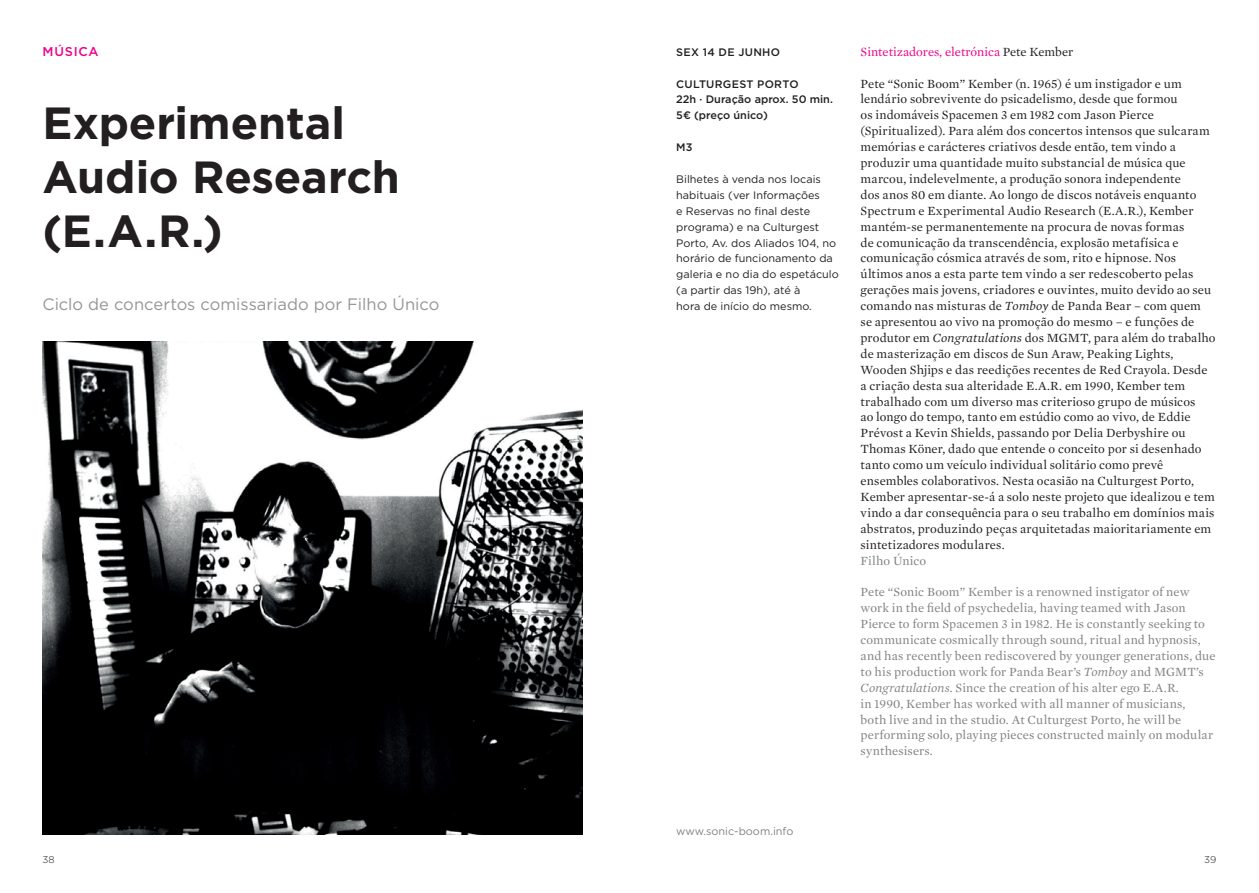
<style>
.page{position:relative;width:1259px;height:893px;background:#fff}
.page>*{position:absolute;margin:0;border:0;box-sizing:border-box;transform-origin:0 0}
.t1{font:700 45px/54px "Gotham";letter-spacing:-.005em;color:#231f20}
.t2{font:16.5px "Gotham";color:#939598}
.t3{font:12.75px/15.9px "Mercury Text G1";letter-spacing:.01em;color:#231f20}
.t4{font:12.75px/15.9px "Mercury Text G1";letter-spacing:.01em;color:#808285}
.t5{font:12.75px "Mercury Text G1";color:#ed028c}
.t6{font:500 12.75px "Gotham";letter-spacing:.055em;color:#ed028c}
.t7{font:10.8px/15.9px "Gotham";color:#231f20}
.t8{font:500 10.8px/15.9px "Gotham";color:#231f20}
.t9{font:10.8px "Gotham";color:#808285}
.t10{font:500 10.8px "Gotham";letter-spacing:.025em;color:#231f20}
.t11{font:300 9.75px "Gotham";color:#231f20}
.s1{color:#231f20}
.s2{font-style:italic}
</style>
<div class="page">
<img style="left:43px;top:342px;width:540px;height:493px">
<p class="t6" style="left:43px;top:43px;width:58px">MÚSICA</p>
<p class="t10" style="left:676px;top:45px;width:105px">SEX 14 DE JUNHO</p>
<p class="t8" style="left:676px;top:76px;width:158px">CULTURGEST PORTO<br>22h · Duração aprox. 50 min.<br>5€ (preço único)</p>
<p class="t8" style="left:676px;top:139px;width:18px">M3</p>
<p class="t7" style="left:676px;top:171px;width:164px">Bilhetes à venda nos locais habituais (ver Informações<br>e Reservas no final deste programa) e na Culturgest<br>Porto, Av. dos Aliados 104, no horário de funcionamento da galeria e no dia do espetáculo (a partir das 19h), até à</p>
<p class="t2" style="left:43px;top:294px;width:398px">Ciclo de concertos comissariado por Filho Único</p>
<p class="t7" style="left:676px;top:298px;width:137px">hora de início do mesmo.</p>
<h1 class="t1" style="left:43px;top:96px;width:359px">Experimental<br>Audio Research (E.A.R.)</h1>
<p class="t5" style="left:860px;top:42px;width:214px">Sintetizadores, eletrónica <span class="s1">Pete Kember</span></p>
<p class="t3" style="left:860px;top:75px;width:356px">Pete “Sonic Boom” Kember (n. 1965) é um instigador e um lendário sobrevivente do psicadelismo, desde que formou<br>os indomáveis Spacemen 3 em 1982 com Jason Pierce (Spiritualized). Para além dos concertos intensos que sulcaram memórias e carácteres criativos desde então, tem vindo a produzir uma quantidade muito substancial de música que marcou, indelevelmente, a produção sonora independente<br>dos anos 80 em diante. Ao longo de discos notáveis enquanto Spectrum e Experimental Audio Research (E.A.R.), Kember mantém-se permanentemente na procura de novas formas<br>de comunicação da transcendência, explosão metafísica e comunicação cósmica através de som, rito e hipnose. Nos últimos anos a esta parte tem vindo a ser redescoberto pelas gerações mais jovens, criadores e ouvintes, muito devido ao seu comando nas misturas de <span class="s2">Tomboy</span> de Panda Bear – com quem se apresentou ao vivo na promoção do mesmo – e funções de produtor em <span class="s2">Congratulations</span> dos MGMT, para além do trabalho de masterização em discos de Sun Araw, Peaking Lights, Wooden Shjips e das reedições recentes de Red Crayola. Desde a criação desta sua alteridade E.A.R. em 1990, Kember tem trabalhado com um diverso mas criterioso grupo de músicos<br>ao longo do tempo, tanto em estúdio como ao vivo, de Eddie Prévost a Kevin Shields, passando por Delia Derbyshire ou Thomas Köner, dado que entende o conceito por si desenhado tanto como um veículo individual solitário como prevê ensembles colaborativos. Nesta ocasião na Culturgest Porto, Kember apresentar-se-á a solo neste projeto que idealizou e tem vindo a dar consequência para o seu trabalho em domínios mais abstratos, produzindo peças arquitetadas maioritariamente em sintetizadores modulares.</p>
<p class="t4" style="left:860px;top:552px;width:67px">Filho Único</p>
<p class="t4" style="left:860px;top:583px;width:356px">Pete “Sonic Boom” Kember is a renowned instigator of new work in the field of psychedelia, having teamed with Jason Pierce to form Spacemen 3 in 1982. He is constantly seeking to communicate cosmically through sound, ritual and hypnosis, and has recently been rediscovered by younger generations, due to his production work for Panda Bear’s <span class="s2">Tomboy</span> and MGMT’s <span class="s2">Congratulations</span>. Since the creation of his alter ego E.A.R.<br>in 1990, Kember has worked with all manner of musicians,<br>both live and in the studio. At Culturgest Porto, he will be performing solo, playing pieces constructed mainly on modular synthesisers.</p>
<p class="t9" style="left:676px;top:824px;width:119px">www.sonic-boom.info</p>
<p class="t11" style="left:43px;top:854px;width:14px">38</p>
<p class="t11" style="left:1204px;top:854px;width:14px">39</p>
</div>
